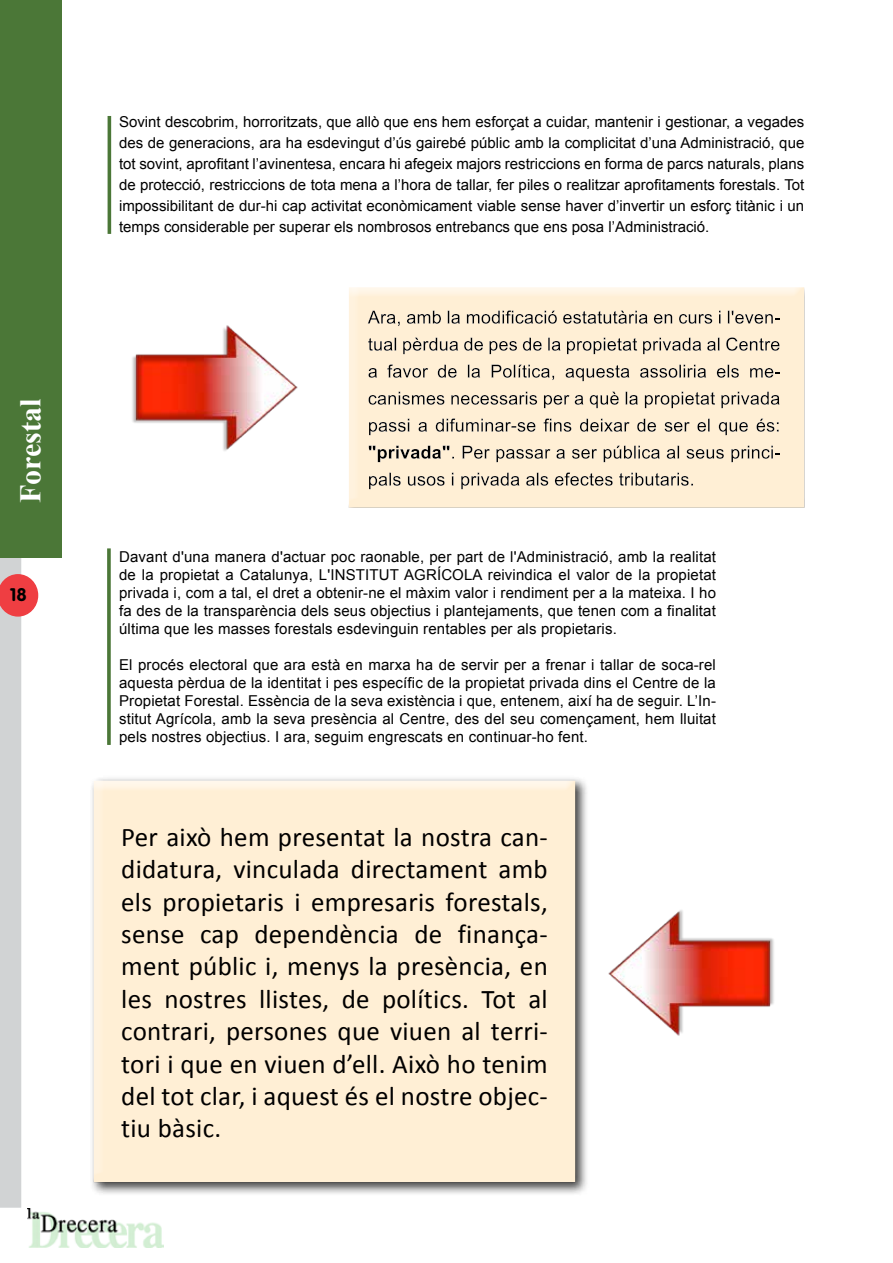
<style>
.page{position:relative;width:893px;height:1263px;background:#fff}
.page>*{position:absolute;margin:0;border:0;box-sizing:border-box;transform-origin:0 0}
.t1{font:700 30px "Times New Roman";color:#fff}
.t2{font:27px/32.4px "Calibri";letter-spacing:.01em;color:#000;text-align:justify}
.t3{font:700 18px "VAG Rounded";color:#000}
.t4{font:15px/18px "Arial";letter-spacing:.01em;color:#000;text-align:justify}
</style>
<div class="page">
<svg style="left:0;top:557px;width:38px;height:651px"></svg>
<img style="left:27px;top:1209px;width:136px;height:38px">
<div style="left:0;top:0;width:61px;height:557px;background:#4b7737"></div>
<div style="left:89px;top:776px;width:500px;height:420px;background:#000;opacity:.75"></div>
<div style="left:84px;top:774px;width:494px;height:408px;background:#fff;opacity:.75"></div>
<div style="left:88px;top:781px;width:490px;height:401px;background:#ffefd5"></div>
<img style="left:608px;top:910px;width:166px;height:126px">
<div style="left:347px;top:287px;width:459px;height:222px;background:#000;opacity:.75"></div>
<hr style="left:108px;top:116px;width:3px;height:118px;background:#4b7737">
<svg style="left:107px;top:548px;width:4px;height:197px"></svg>
<img style="left:132px;top:325px;width:166px;height:126px">
<h1 class="t1" style="left:10px;top:503px;width:106px;rotate:-90deg">Forestal</h1>
<p class="t3" style="left:10px;top:584px;width:18px">18</p>
<p class="t4" style="left:119px;top:111px;width:687px;line-height:21px">Sovint descobrim, horroritzats, que allò que ens hem esforçat a cuidar, mantenir i gestionar, a vegades des de generacions, ara ha esdevingut d’ús gairebé públic amb la complicitat d’una Administració, que tot sovint, aprofitant l’avinentesa, encara hi afegeix majors restriccions en forma de parcs naturals, plans de protecció, restriccions de tota mena a l’hora de tallar, fer piles o realitzar aprofitaments forestals. Tot impossibilitant de dur-hi cap activitat econòmicament viable sense haver d’invertir un esforç titànic i un temps considerable per superar els nombrosos entrebancs que ens posa l’Administració.</p>
<p class="t4" style="left:119px;top:548px;width:598px">Davant d'una manera d'actuar poc raonable, per part de l'Administració, amb la realitat de la propietat a Catalunya, l'Institut</p>
<p class="t4" style="left:404px;top:566px;width:21px">Agrícola</p>
<p class="t4" style="left:119px;top:566px;width:598px;text-indent:369px">reivindica el valor de la propietat privada i, com a tal, el dret a obtenir-ne el màxim valor i rendiment per a la mateixa. I ho fa des de la transparència dels seus objectius i plantejaments, que tenen com a finalitat última que les masses forestals esdevinguin rentables per als propietaris.</p>
<p class="t4" style="left:119px;top:656px;width:598px">El procés electoral que ara està en marxa ha de servir per a frenar i tallar de soca-rel aquesta pèrdua de la identitat i pes específic de la propietat privada dins el Centre de la Propietat Forestal. Essència de la seva existència i que, entenem, així ha de seguir. L’In&shy;stitut Agrícola, amb la seva presència al Centre, des del seu començament, hem lluitat pels nostres objectius. I ara, seguim engrescats en continuar-ho fent.</p>
<p class="t2" style="left:121px;top:821px;width:428px">Per això hem presentat la nostra can&shy;didatura, vinculada directament amb els propietaris i empresaris forestals, sense cap dependència de finança&shy;ment públic i, menys la presència, en les nostres llistes, de polítics. Tot al contrari, persones que viuen al terri&shy;tori i que en viuen d’ell. Això ho tenim del tot clar, i aquest és el nostre objec&shy;tiu bàsic.</p>
</div>
